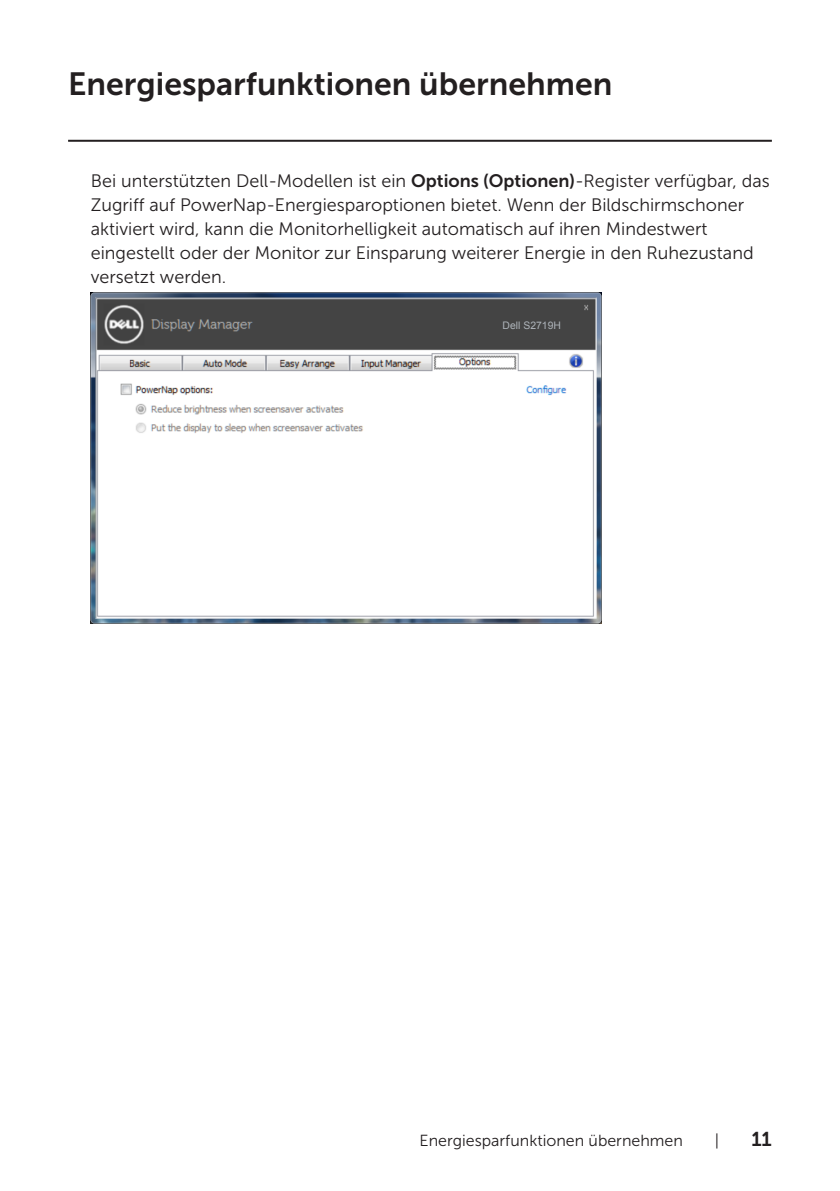
<style>
.page{position:relative;width:840px;height:1191px;background:#fff}
.page>*{position:absolute;margin:0;border:0;box-sizing:border-box;transform-origin:0 0}
.Head_1{font:32px "Museo Sans For Dell 700";color:#231f20}
.t1{font:20px "Museo Sans For Dell 700";color:#231f20}
.Paragraph{font:18px/24px "Museo Sans For Dell 300";color:#231f20}
.t2{font:16px "Museo Sans For Dell 300";color:#231f20}
.t3{font:10.4px "Arial";color:#aeb4ba}
.s1{font-family:"Museo Sans For Dell 700"}
</style>
<div class="page">
<hr style="left:68px;top:140px;width:703px;height:2px;background:#231f20">
<img style="left:91px;top:293px;width:510px;height:330px">
<div style="left:500px;top:319px;width:89px;height:14px;background:#444"></div>
<p class="Head_1" style="left:68px;top:66px;width:545px">Energiesparfunktionen übernehmen</p>
<p class="Paragraph" style="left:91px;top:169px;width:680px">Bei unterstützten Dell-Modellen ist ein <span class="s1">Options (Optionen)</span>-Register verfügbar, das Zugriff auf PowerNap-Energiesparoptionen bietet. Wenn der Bildschirmschoner aktiviert wird, kann die Monitorhelligkeit automatisch auf ihren Mindestwert eingestellt oder der Monitor zur Einsparung weiterer Energie in den Ruhezustand versetzt werden.</p>
<p class="t3" style="left:502px;top:319px;width:60px">Dell S2719H</p>
<p class="t2" style="left:419px;top:1131px;width:264px">Energiesparfunktionen übernehmen</p>
<p class="t2" style="left:714px;top:1131px;width:6px">|</p>
<p class="t1" style="left:751px;top:1127px;width:22px">11</p>
</div>
